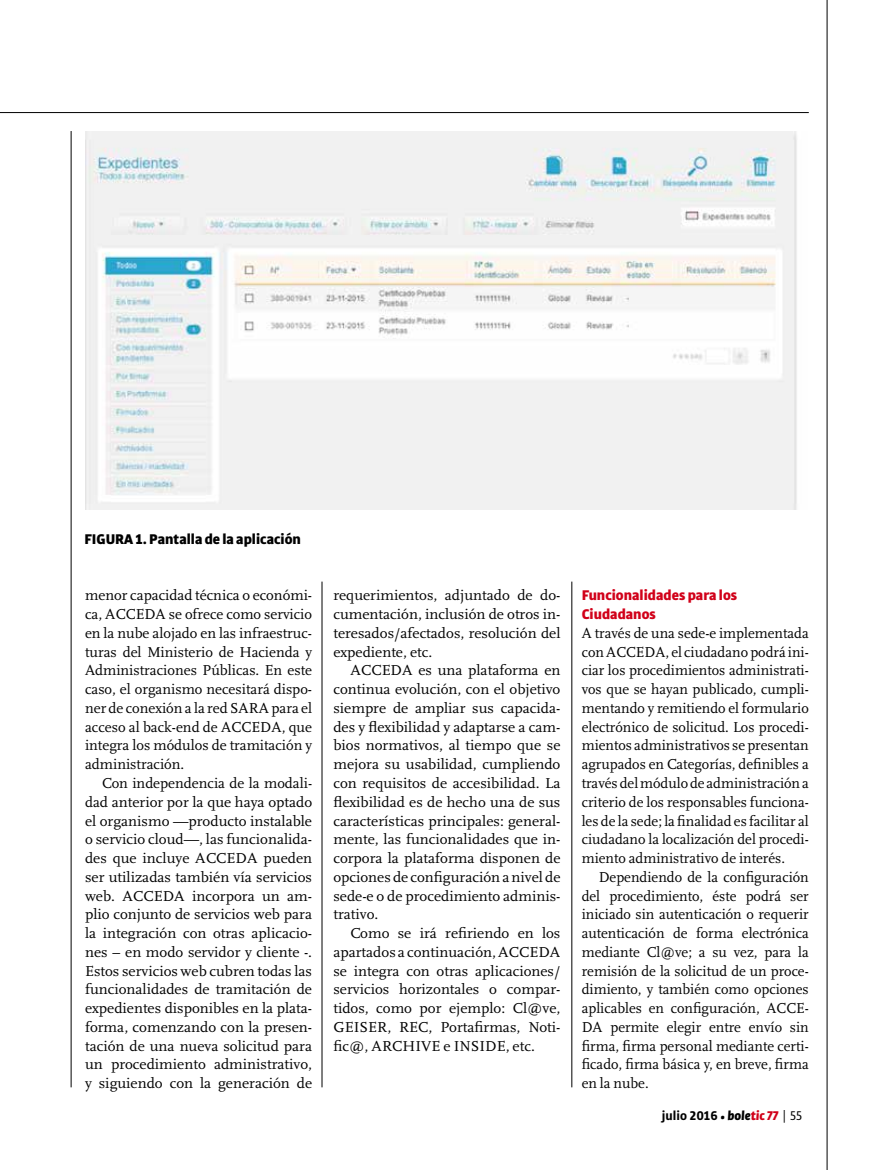
<style>
.page{position:relative;width:893px;height:1170px;background:#fff}
.page>*{position:absolute;margin:0;border:0;box-sizing:border-box;transform-origin:0 0}
.t1{font:15px/18.8px "Scala";color:#000;text-align:justify}
.t2{font:900 15px/18.8px "Bulo";color:#d10019}
.t3{font:900 15px "Bulo";color:#000}
.t4{font:700 13.5px "Bulo";color:#000}
.s1{font-weight:900;font-style:italic}
.s2{font-weight:900;font-style:italic;color:#d10019}
.s3{font-family:"Benton Gothic";font-weight:400}
.s4{font-weight:400}
</style>
<div class="page">
<hr style="left:0;top:112px;width:809px;height:1px;background:#000">
<hr style="left:827px;top:0;width:1px;height:1169px;background:#000">
<hr style="left:71px;top:131px;width:1px;height:956px;background:#000">
<hr style="left:572px;top:581px;width:1px;height:506px;background:#000">
<hr style="left:322px;top:581px;width:1px;height:506px;background:#000">
<img style="left:85px;top:132px;width:712px;height:377px">
<p class="t3" style="left:85px;top:529px;width:218px">FIGURA 1. Pantalla de la aplicación</p>
<p class="t1" style="left:85px;top:586px;width:229px">menor capacidad técnica o económi&shy;ca, ACCEDA se ofrece como servicio en la nube alojado en las infraestruc&shy;turas del Ministerio de Hacienda y Administraciones Públicas. En este caso, el organismo necesitará dispo&shy;ner de conexión a la red SARA para el acceso al back-end de ACCEDA, que integra los módulos de tramitación y administración.</p>
<p class="t1" style="left:85px;top:774px;width:229px;text-indent:17px">Con independencia de la modali&shy;dad anterior por la que haya optado el organismo —producto instalable o servicio cloud—, las funcionalida&shy;des que incluye ACCEDA pueden ser utilizadas también vía servicios web. ACCEDA incorpora un am&shy;plio conjunto de servicios web para la integración con otras aplicacio&shy;nes – en modo servidor y cliente -.<br>Estos servicios web cubren todas las funcionalidades de tramitación de expedientes disponibles en la plata&shy;forma, comenzando con la presen&shy;tación de una nueva solicitud para un procedimiento administrativo, y siguiendo con la generación de</p>
<p class="t1" style="left:333px;top:586px;width:229px">requerimientos, adjuntado de do&shy;cumentación, inclusión de otros in&shy;teresados/afectados, resolución del expediente, etc.</p>
<p class="t1" style="left:333px;top:661px;width:229px;text-indent:17px">ACCEDA es una plataforma en continua evolución, con el objetivo siempre de ampliar sus capacida&shy;des y flexibilidad y adaptarse a cam&shy;bios normativos, al tiempo que se mejora su usabilidad, cumpliendo con requisitos de accesibilidad. La flexibilidad es de hecho una de sus características principales: general&shy;mente, las funcionalidades que in&shy;corpora la plataforma disponen de opciones de configuración a nivel de sede-e o de procedimiento adminis&shy;trativo.</p>
<p class="t1" style="left:333px;top:924px;width:229px;text-indent:17px">Como se irá refiriendo en los apartados a continuación, ACCEDA se integra con otras aplicaciones/ servicios horizontales o compar&shy;tidos, como por ejemplo: Cl@ve, GEISER, REC, Portafirmas, Noti&shy;fic@, ARCHIVE e INSIDE, etc.</p>
<p class="t2" style="left:582px;top:586px;width:157px">Funcionalidades para los<br>Ciudadanos</p>
<p class="t1" style="left:582px;top:624px;width:229px">A través de una sede-e implementada con ACCEDA, el ciudadano podrá ini&shy;ciar los procedimientos administrati&shy;vos que se hayan publicado, cumpli&shy;mentando y remitiendo el formulario electrónico de solicitud. Los procedi&shy;mientos administrativos se presentan agrupados en Categorías, definibles a través del módulo de administración a criterio de los responsables funciona&shy;les de la sede; la finalidad es facilitar al ciudadano la localización del procedi&shy;miento administrativo de interés.</p>
<p class="t1" style="left:582px;top:867px;width:229px;text-indent:17px">Dependiendo de la configuración del procedimiento, éste podrá ser iniciado sin autenticación o requerir autenticación de forma electrónica mediante Cl@ve; a su vez, para la remisión de la solicitud de un proce&shy;dimiento, y también como opciones aplicables en configuración, ACCE-DA permite elegir entre envío sin firma, firma personal mediante certi&shy;ficado, firma básica y, en breve, firma en la nube.</p>
<p class="t4" style="left:662px;top:1107px;width:142px">julio 2016 <span class="s1">• bole</span><span class="s2">tic 77</span> <span class="s3">|</span> <span class="s4">55</span></p>
</div>
